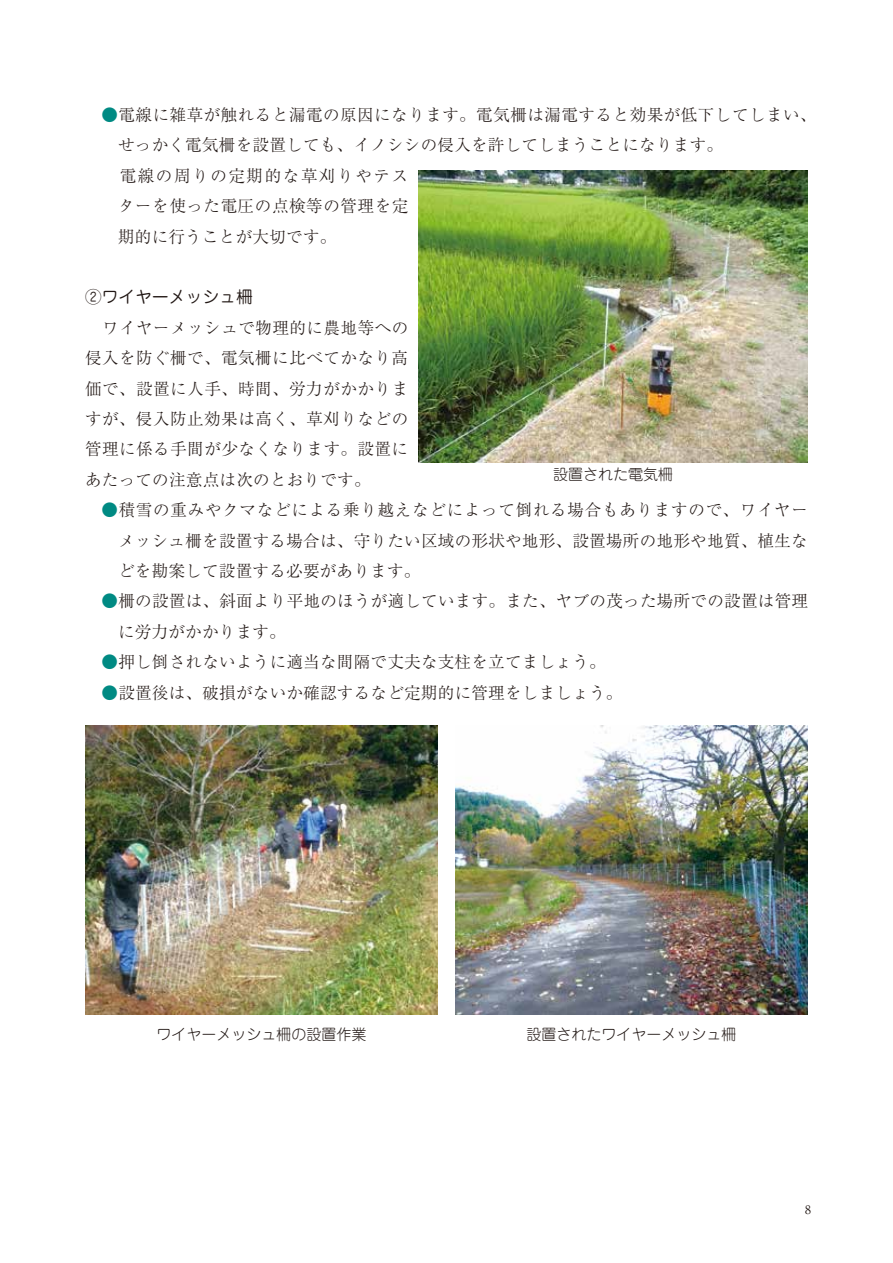
<style>
.page{position:relative;width:893px;height:1263px;background:#fff}
.page>*{position:absolute;margin:0;border:0;box-sizing:border-box;transform-origin:0 0}
.t1{font:300 16.5px/30.5px "Ryumin Pro";letter-spacing:.02em;color:#221815;text-align:justify}
.t2{font:300 16.5px "Ryumin Pro";letter-spacing:.1em;color:#221815}
.t3{font:16.5px "Jun 201 Pro";letter-spacing:.02em;color:#221815}
.t4{font:300 15px "Jun 101 Pro";color:#221815}
.t5{font:11.7px "Ryumin Pro";color:#221815}
.s1{color:#008a83}
</style>
<div class="page">
<img style="left:418px;top:170px;width:390px;height:293px">
<img style="left:85px;top:725px;width:353px;height:289px">
<img style="left:455px;top:725px;width:353px;height:289px">
<p class="t1" style="left:102px;top:98px;width:716px"><span class="s1">●</span>電線に雑草が触れると漏電の原因になります。電気柵は漏電すると効果が低下してしまい、</p>
<p class="t1" style="left:118px;top:129px;width:606px">せっかく電気柵を設置しても、イノシシの侵入を許してしまうことになります。</p>
<p class="t2" style="left:102px;top:163px;width:308px">　電線の周りの定期的な草刈りやテス</p>
<p class="t1" style="left:118px;top:189px;width:292px">ターを使った電圧の点検等の管理を定</p>
<p class="t1" style="left:118px;top:220px;width:220px">期的に行うことが大切です。</p>
<p class="t3" style="left:85px;top:284px;width:169px">②ワイヤーメッシュ柵</p>
<p class="t1" style="left:85px;top:311px;width:325px">　ワイヤーメッシュで物理的に農地等への侵入を防ぐ柵で、電気柵に比べてかなり高価で、設置に人手、時間、労力がかかりますが、侵入防止効果は高く、草刈りなどの管理に係る手間が少なくなります。設置にあたっての注意点は次のとおりです。</p>
<p class="t1" style="left:118px;top:493px;width:691px;text-indent:-16px"><span class="s1">●</span>積雪の重みやクマなどによる乗り越えなどによって倒れる場合もありますので、ワイヤーメッシュ柵を設置する場合は、守りたい区域の形状や地形、設置場所の地形や地質、植生などを勘案して設置する必要があります。</p>
<p class="t1" style="left:118px;top:585px;width:691px;text-indent:-16px"><span class="s1">●</span>柵の設置は、斜面より平地のほうが適しています。また、ヤブの茂った場所での設置は管理に労力がかかります。</p>
<p class="t1" style="left:102px;top:646px;width:506px"><span class="s1">●</span>押し倒されないように適当な間隔で丈夫な支柱を立てましょう。</p>
<p class="t1" style="left:102px;top:676px;width:522px"><span class="s1">●</span>設置後は、破損がないか確認するなど定期的に管理をしましょう。</p>
<p class="t4" style="left:553px;top:462px;width:121px">設置された電気柵</p>
<p class="t4" style="left:156px;top:1022px;width:212px">ワイヤーメッシュ柵の設置作業</p>
<p class="t4" style="left:526px;top:1022px;width:211px">設置されたワイヤーメッシュ柵</p>
<p class="t5" style="left:805px;top:1201px;width:7px">8</p>
</div>
